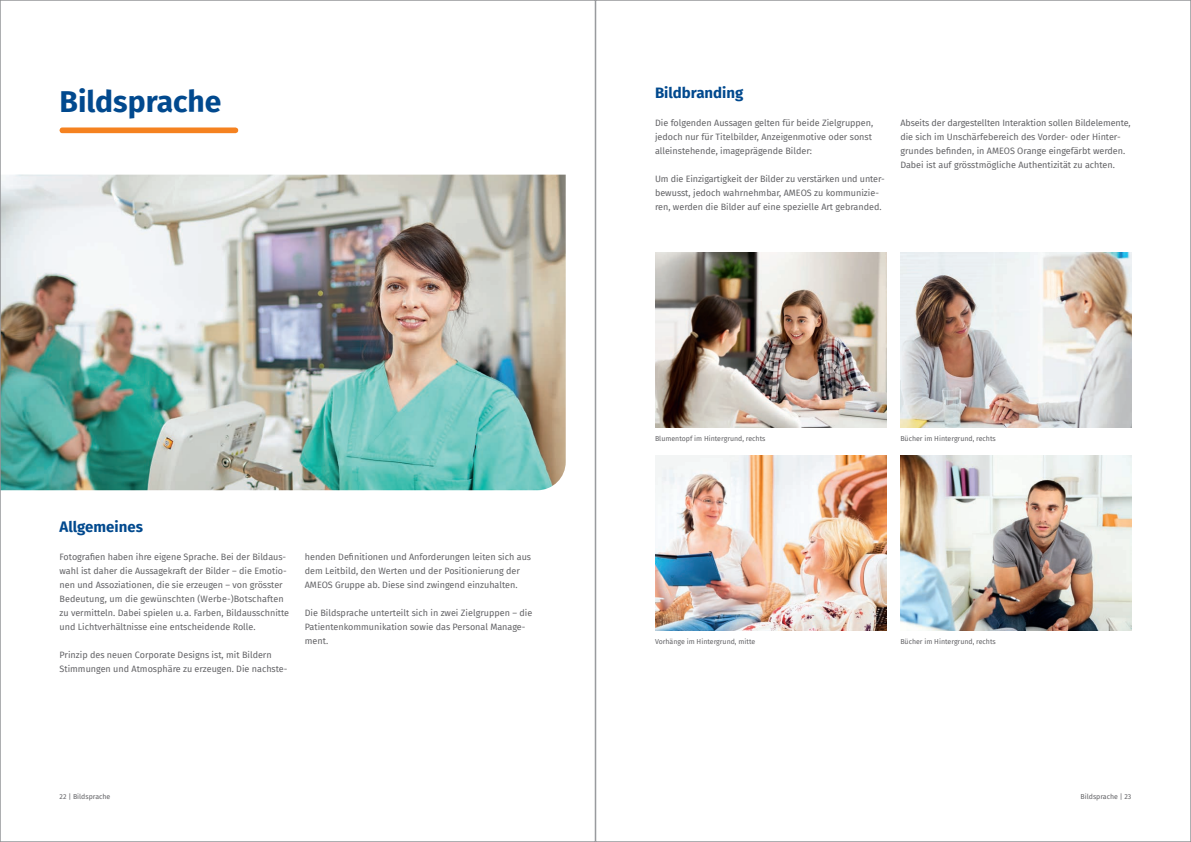
<style>
.page{position:relative;width:1191px;height:842px;background:#fff}
.page>*{position:absolute;margin:0;border:0;box-sizing:border-box;transform-origin:0 0}
.t1{font:700 30px "Fira Sans";color:#01498e}
.t2{font:700 15px "Fira Sans";color:#01498e}
.Copy{font:9px/14px "Fira Sans";color:#636366}
.Paginierung{font:7px "Fira Sans";color:#636366}
</style>
<div class="page">
<div style="left:60px;top:127px;width:178px;height:6px;background:#f58220;border-radius:3px"></div>
<img style="left:655px;top:252px;width:231px;height:175px">
<img style="left:900px;top:252px;width:231px;height:175px">
<img style="left:655px;top:455px;width:231px;height:175px">
<img style="left:900px;top:455px;width:231px;height:175px">
<img style="left:2px;top:175px;width:564px;height:315px">
<h1 class="t1" style="left:60px;top:77px;width:163px">Bildsprache</h1>
<h2 class="t2" style="left:60px;top:514px;width:85px">Allgemeines</h2>
<p class="Copy" style="left:60px;top:550px;width:231px">Fotografien haben ihre eigene Sprache. Bei der Bildaus&shy;wahl ist daher die Aussagekraft der Bilder – die Emotio&shy;nen und Assoziationen, die sie erzeugen – von grösster Bedeutung, um die gewünschten (Werbe-)Botschaften zu vermitteln. Dabei spielen u.a. Farben, Bildausschnitte und Lichtverhältnisse eine entscheidende Rolle.</p>
<p class="Copy" style="left:60px;top:648px;width:229px">Prinzip des neuen Corporate Designs ist, mit Bildern<br>Stimmungen und Atmosphäre zu erzeugen. Die nachste-</p>
<p class="Copy" style="left:305px;top:550px;width:228px">henden Definitionen und Anforderungen leiten sich aus dem Leitbild, den Werten und der Positionierung der<br>AMEOS Gruppe ab. Diese sind zwingend einzuhalten.</p>
<p class="Copy" style="left:305px;top:606px;width:229px">Die Bildsprache unterteilt sich in zwei Zielgruppen – die<br>Patientenkommunikation sowie das Personal Manage&shy;ment.</p>
<h2 class="t2" style="left:655px;top:80px;width:90px">Bildbranding</h2>
<p class="Copy" style="left:655px;top:116px;width:220px">Die folgenden Aussagen gelten für beide Zielgruppen, jedoch nur für Titelbilder, Anzeigenmotive oder sonst alleinstehende, imageprägende Bilder:</p>
<p class="Copy" style="left:655px;top:172px;width:231px">Um die Einzigartigkeit der Bilder zu verstärken und unter&shy;bewusst, jedoch wahrnehmbar, AMEOS zu kommunizie&shy;ren, werden die Bilder auf eine spezielle Art gebranded.</p>
<p class="Copy" style="left:900px;top:116px;width:232px">Abseits der dargestellten Interaktion sollen Bildelemente, die sich im Unschärfebereich des Vorder- oder Hinter&shy;grundes befinden, in AMEOS Orange eingefärbt werden.<br>Dabei ist auf grösstmögliche Authentizität zu achten.</p>
<p class="Paginierung" style="left:655px;top:433px;width:112px">Blumentopf im Hintergrund, rechts</p>
<p class="Paginierung" style="left:900px;top:433px;width:97px">Bücher im Hintergrund, rechts</p>
<p class="Paginierung" style="left:655px;top:636px;width:102px">Vorhänge im Hintergrund, mitte</p>
<p class="Paginierung" style="left:900px;top:636px;width:97px">Bücher im Hintergrund, rechts</p>
<p class="Paginierung" style="left:60px;top:791px;width:52px">22 | Bildsprache</p>
<p class="Paginierung" style="left:1080px;top:791px;width:52px">Bildsprache | 23</p>
</div>
